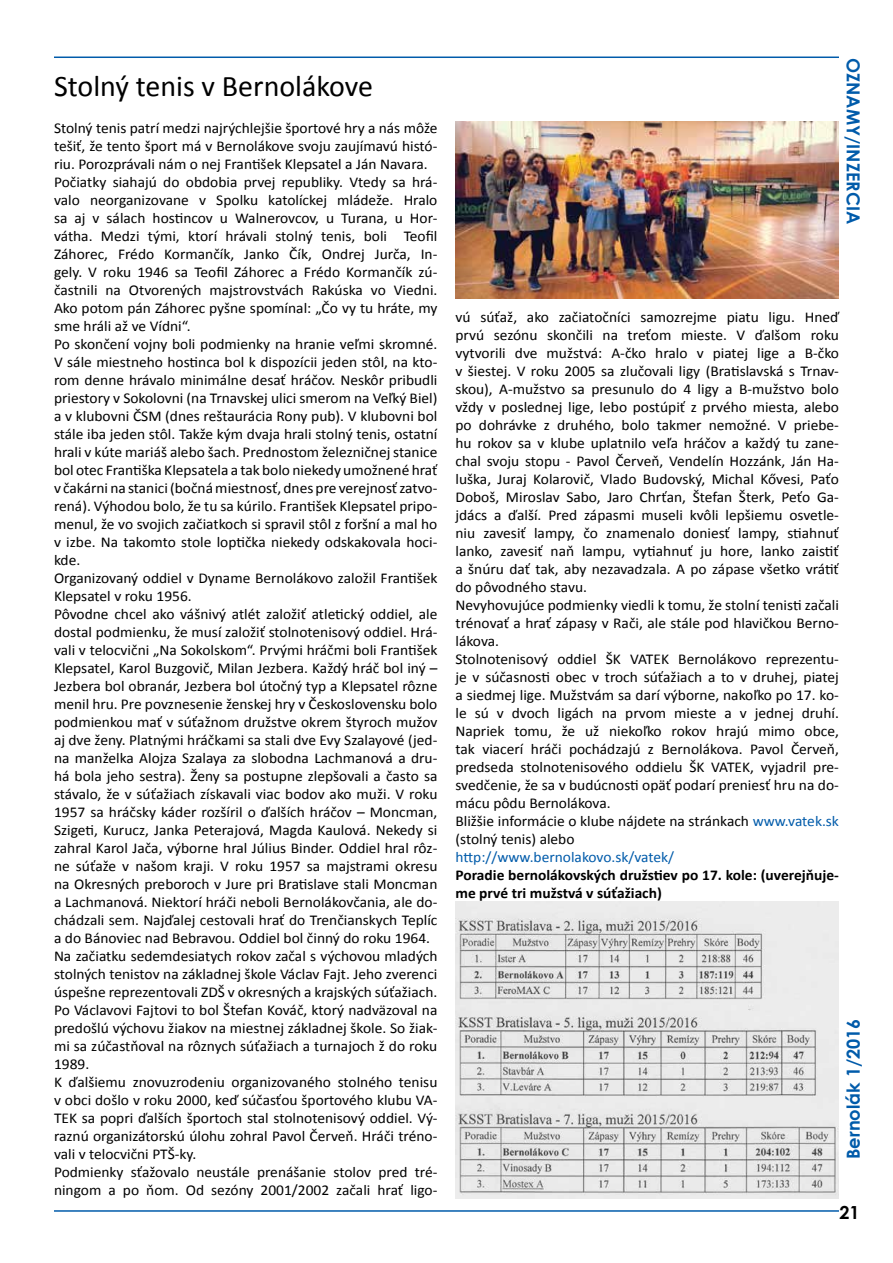
<style>
.page{position:relative;width:893px;height:1263px;background:#fff}
.page>*{position:absolute;margin:0;border:0;box-sizing:border-box;transform-origin:0 0}
.t1{font:30px "Calibri";color:#000}
.t2{font:700 18px "Century Gothic";color:#005baa}
.t3{font:700 18px "Century Gothic";color:#000}
.t4{font:15px/18px "Calibri";color:#000}
.t5{font:700 15px/18px "Calibri";color:#000}
.t6{font:15px "Calibri";color:#005baa}
.s1{color:#005baa}
</style>
<div class="page">
<hr style="left:54px;top:1210px;width:785px;height:2px;background:#005baa">
<hr style="left:54px;top:57px;width:785px;height:1px;background:#005baa">
<img style="left:456px;top:901px;width:383px;height:298px">
<img style="left:455px;top:122px;width:384px;height:176px">
<h1 class="t1" style="left:54px;top:67px;width:321px">Stolný tenis v Bernolákove</h1>
<p class="t4" style="left:54px;top:119px;width:385px">Stolný tenis patrí medzi najrýchlejšie športové hry a nás môže tešiť, že tento šport má v Bernolákove svoju zaujímavú histó&shy;riu. Porozprávali nám o nej František Klepsatel a Ján Navara.<br>Počiatky siahajú do obdobia prvej republiky. Vtedy sa hrá&shy;valo neorganizovane v Spolku katolíckej mládeže. Hralo sa aj v sálach hostincov u Walnerovcov, u Turana, u Hor&shy;vátha. Medzi tými, ktorí hrávali stolný tenis, boli Teofil Záhorec, Frédo Kormančík, Janko Čík, Ondrej Jurča, In&shy;gely. V roku 1946 sa Teofil Záhorec a Frédo Kormančík zú&shy;častnili na Otvorených majstrovstvách Rakúska vo Viedni.<br>Ako potom pán Záhorec pyšne spomínal: „Čo vy tu hráte, my sme hráli až ve Vídni“.<br>Po skončení vojny boli podmienky na hranie veľmi skromné.<br>V sále miestneho hostinca bol k dispozícii jeden stôl, na kto&shy;rom denne hrávalo minimálne desať hráčov. Neskôr pribudli priestory v Sokolovni (na Trnavskej ulici smerom na Veľký Biel) a v klubovni ČSM (dnes reštaurácia Rony pub). V klubovni bol stále iba jeden stôl. Takže kým dvaja hrali stolný tenis, ostatní hrali v kúte mariáš alebo šach. Prednostom železničnej stanice bol otec Františka Klepsatela a tak bolo niekedy umožnené hrať v čakárni na stanici (bočná miestnosť, dnes pre verejnosť zatvo&shy;rená). Výhodou bolo, že tu sa kúrilo. František Klepsatel pripo&shy;menul, že vo svojich začiatkoch si spravil stôl z foršní a mal ho v izbe. Na takomto stole loptička niekedy odskakovala hoci&shy;kde.<br>Organizovaný oddiel v Dyname Bernolákovo založil František Klepsatel v roku 1956.<br>Pôvodne chcel ako vášnivý atlét založiť atletický oddiel, ale dostal podmienku, že musí založiť stolnotenisový oddiel. Hrá&shy;vali v telocvični „Na Sokolskom“. Prvými hráčmi boli František Klepsatel, Karol Buzgovič, Milan Jezbera. Každý hráč bol iný – Jezbera bol obranár, Jezbera bol útočný typ a Klepsatel rôzne menil hru. Pre povznesenie ženskej hry v Československu bolo podmienkou mať v súťažnom družstve okrem štyroch mužov aj dve ženy. Platnými hráčkami sa stali dve Evy Szalayové (jed&shy;na manželka Alojza Szalaya za slobodna Lachmanová a dru&shy;há bola jeho sestra). Ženy sa postupne zlepšovali a často sa stávalo, že v súťažiach získavali viac bodov ako muži. V roku 1957 sa hráčsky káder rozšíril o ďalších hráčov – Moncman, Szigeti, Kurucz, Janka Peterajová, Magda Kaulová. Nekedy si zahral Karol Jača, výborne hral Július Binder. Oddiel hral rôz&shy;ne súťaže v našom kraji. V roku 1957 sa majstrami okresu na Okresných preboroch v Jure pri Bratislave stali Moncman a Lachmanová. Niektorí hráči neboli Bernolákovčania, ale do&shy;chádzali sem. Najďalej cestovali hrať do Trenčianskych Teplíc a do Bánoviec nad Bebravou. Oddiel bol činný do roku 1964.<br>Na začiatku sedemdesiatych rokov začal s výchovou mladých stolných tenistov na základnej škole Václav Fajt. Jeho zverenci úspešne reprezentovali ZDŠ v okresných a krajských súťažiach.<br>Po Václavovi Fajtovi to bol Štefan Kováč, ktorý nadväzoval na predošlú výchovu žiakov na miestnej základnej škole. So žiak&shy;mi sa zúčastňoval na rôznych súťažiach a turnajoch ž do roku 1989.<br>K ďalšiemu znovuzrodeniu organizovaného stolného tenisu v obci došlo v roku 2000, keď súčasťou športového klubu VA-TEK sa popri ďalších športoch stal stolnotenisový oddiel. Vý&shy;raznú organizátorskú úlohu zohral Pavol Červeň. Hráči tréno&shy;vali v telocvični PTŠ-ky.<br>Podmienky sťažovalo neustále prenášanie stolov pred tré&shy;ningom a po ňom. Od sezóny 2001/2002 začali hrať ligo-</p>
<p class="t2" style="left:867px;top:58px;width:167px;rotate:90deg">OZNAMY/INZERCIA</p>
<p class="t4" style="left:455px;top:308px;width:385px">vú súťaž, ako začiatočníci samozrejme piatu ligu. Hneď prvú sezónu skončili na treťom mieste. V ďalšom roku vytvorili dve mužstvá: A-čko hralo v piatej lige a B-čko v šiestej. V roku 2005 sa zlučovali ligy (Bratislavská s Trnav&shy;skou), A-mužstvo sa presunulo do 4 ligy a B-mužstvo bolo vždy v poslednej lige, lebo postúpiť z prvého miesta, alebo po dohrávke z druhého, bolo takmer nemožné. V priebe&shy;hu rokov sa v klube uplatnilo veľa hráčov a každý tu zane&shy;chal svoju stopu - Pavol Červeň, Vendelín Hozzánk, Ján Ha&shy;luška, Juraj Kolarovič, Vlado Budovský, Michal Kővesi, Paťo Doboš, Miroslav Sabo, Jaro Chrťan, Štefan Šterk, Peťo Ga&shy;jdács a ďalší. Pred zápasmi museli kvôli lepšiemu osvetle&shy;niu zavesiť lampy, čo znamenalo doniesť lampy, stiahnuť lanko, zavesiť naň lampu, vytiahnuť ju hore, lanko zaistiť a šnúru dať tak, aby nezavadzala. A po zápase všetko vrátiť do pôvodného stavu.<br>Nevyhovujúce podmienky viedli k tomu, že stolní tenisti začali trénovať a hrať zápasy v Rači, ale stále pod hlavičkou Berno&shy;lákova.<br>Stolnotenisový oddiel ŠK VATEK Bernolákovo reprezentu&shy;je v súčasnosti obec v troch súťažiach a to v druhej, piatej a siedmej lige. Mužstvám sa darí výborne, nakoľko po 17. ko&shy;le sú v dvoch ligách na prvom mieste a v jednej druhí.<br>Napriek tomu, že už niekoľko rokov hrajú mimo obce, tak viacerí hráči pochádzajú z Bernolákova. Pavol Červeň, predseda stolnotenisového oddielu ŠK VATEK, vyjadril pre&shy;svedčenie, že sa v budúcnosti opäť podarí preniesť hru na do&shy;mácu pôdu Bernolákova.<br>Bližšie informácie o klube nájdete na stránkach <span class="s1">www.vatek.sk </span>(stolný tenis) alebo</p>
<p class="t6" style="left:455px;top:848px;width:220px">http://www.bernolakovo.sk/vatek/</p>
<p class="t5" style="left:455px;top:866px;width:385px">Poradie bernolákovských družstiev po 17. kole: (uverejňuje&shy;me prvé tri mužstvá v súťažiach)</p>
<p class="t2" style="left:840px;top:1159px;width:142px;rotate:-90deg">Bernolák 1/2016</p>
<p class="t3" style="left:839px;top:1199px;width:22px">21</p>
</div>
